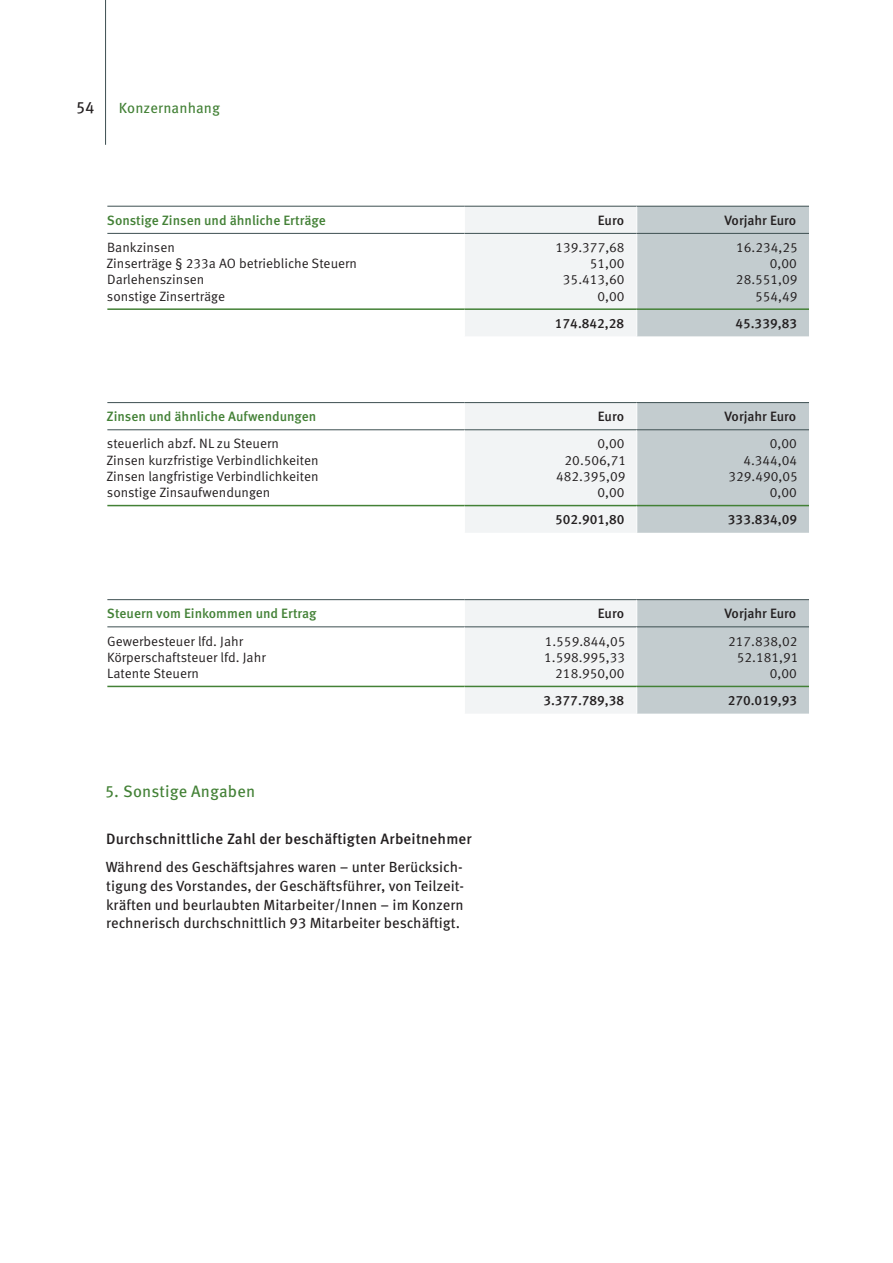
<style>
.page{position:relative;width:893px;height:1263px;background:#fff}
.page>*{position:absolute;margin:0;border:0;box-sizing:border-box;transform-origin:0 0}
.t1{font:16.5px "Meta Pro";letter-spacing:.01em;color:#438136}
.t2{font:16.5px "Meta Pro";color:#231f20}
.t3{font:500 15px "Meta Pro";letter-spacing:.01em;color:#231f20}
.t4{font:14.7px/18.8px "Meta Pro";color:#231f20;text-align:justify}
.t5{font:14.7px "Meta Pro";color:#438136}
.t6{font:13.5px/16.2px "Meta Pro";color:#231f20;text-align:right}
.t7{font:500 13.5px "Meta Pro";color:#231f20}
.t8{font:500 13.5px "Meta Pro";color:#438136}
</style>
<div class="page">
<hr style="left:107px;top:233px;width:358px;height:1px;background:#3d4f51">
<hr style="left:107px;top:308px;width:358px;height:2px;background:#438136">
<svg style="left:464px;top:206px;width:345px;height:130px"></svg>
<hr style="left:637px;top:308px;width:172px;height:2px;background:#438136">
<hr style="left:107px;top:206px;width:358px;height:1px;background:#3d4f51">
<hr style="left:637px;top:206px;width:172px;height:1px;background:#3d4f51">
<hr style="left:465px;top:402px;width:172px;height:1px;background:#3d4f51">
<hr style="left:107px;top:429px;width:358px;height:1px;background:#3d4f51">
<hr style="left:107px;top:505px;width:358px;height:1px;background:#438136">
<svg style="left:464px;top:403px;width:345px;height:130px"></svg>
<hr style="left:637px;top:505px;width:172px;height:1px;background:#438136">
<hr style="left:107px;top:402px;width:358px;height:1px;background:#3d4f51">
<hr style="left:637px;top:402px;width:172px;height:1px;background:#3d4f51">
<hr style="left:465px;top:599px;width:172px;height:1px;background:#3d4f51">
<hr style="left:107px;top:627px;width:358px;height:1px;background:#3d4f51">
<hr style="left:107px;top:686px;width:358px;height:1px;background:#438136">
<svg style="left:464px;top:600px;width:345px;height:114px"></svg>
<hr style="left:637px;top:686px;width:172px;height:1px;background:#438136">
<hr style="left:107px;top:599px;width:358px;height:1px;background:#3d4f51">
<hr style="left:637px;top:599px;width:172px;height:1px;background:#3d4f51">
<hr style="left:105px;top:0;width:1px;height:145px;background:#3d4f51">
<p class="t2" style="left:76px;top:96px;width:20px">54</p>
<p class="t5" style="left:119px;top:98px;width:103px">Konzernanhang</p>
<p class="t8" style="left:107px;top:212px;width:220px">Sonstige Zinsen und ähnliche Erträge</p>
<p class="t7" style="left:598px;top:212px;width:28px">Euro</p>
<p class="t7" style="left:725px;top:212px;width:73px">Vorjahr Euro</p>
<p class="t6" style="left:106px;top:240px;width:252px;text-align:left">Bankzinsen<br>Zinserträge § 233a AO betriebliche Steuern<br>Darlehenszinsen<br>sonstige Zinserträge</p>
<p class="t6" style="left:555px;top:240px;width:71px">139.377,68<br>51,00<br>35.413,60<br>0,00</p>
<p class="t6" style="left:736px;top:240px;width:63px">16.234,25<br>0,00<br>28.551,09<br>554,49</p>
<p class="t7" style="left:555px;top:315px;width:71px">174.842,28</p>
<p class="t7" style="left:735px;top:315px;width:63px">45.339,83</p>
<p class="t8" style="left:107px;top:408px;width:211px">Zinsen und ähnliche Aufwendungen</p>
<p class="t7" style="left:598px;top:408px;width:28px">Euro</p>
<p class="t7" style="left:725px;top:408px;width:73px">Vorjahr Euro</p>
<p class="t6" style="left:106px;top:436px;width:214px;text-align:left">steuerlich abzf. NL zu Steuern Zinsen kurzfristige Verbindlichkeiten Zinsen langfristige Verbindlichkeiten sonstige Zinsaufwendungen</p>
<p class="t6" style="left:556px;top:436px;width:72px">0,00<br>20.506,71<br>482.395,09<br>0,00</p>
<p class="t6" style="left:728px;top:436px;width:71px">0,00<br>4.344,04<br>329.490,05<br>0,00</p>
<p class="t7" style="left:555px;top:511px;width:71px">502.901,80</p>
<p class="t7" style="left:728px;top:511px;width:71px">333.834,09</p>
<p class="t8" style="left:107px;top:605px;width:211px">Steuern vom Einkommen und Ertrag</p>
<p class="t7" style="left:598px;top:605px;width:28px">Euro</p>
<p class="t7" style="left:725px;top:605px;width:73px">Vorjahr Euro</p>
<p class="t6" style="left:107px;top:633px;width:160px;text-align:left">Gewerbesteuer lfd. Jahr<br>Körperschaftsteuer lfd. Jahr<br>Latente Steuern</p>
<p class="t6" style="left:544px;top:633px;width:83px">1.559.844,05<br>1.598.995,33<br>218.950,00</p>
<p class="t6" style="left:728px;top:633px;width:72px">217.838,02<br>52.181,91<br>0,00</p>
<p class="t7" style="left:543px;top:692px;width:82px">3.377.789,38</p>
<p class="t7" style="left:728px;top:692px;width:71px">270.019,93</p>
<p class="t1" style="left:105px;top:781px;width:152px">5. Sonstige Angaben</p>
<p class="t3" style="left:106px;top:829px;width:367px">Durchschnittliche Zahl der beschäftigten Arbeitnehmer</p>
<p class="t4" style="left:106px;top:858px;width:360px">Während des Geschäftsjahres waren – unter Berücksich&shy;tigung des Vorstandes, der Geschäftsführer, von Teilzeit&shy;kräften und beurlaubten Mitarbeiter/Innen – im Konzern rechnerisch durchschnittlich 93 Mitarbeiter beschäftigt.</p>
</div>
